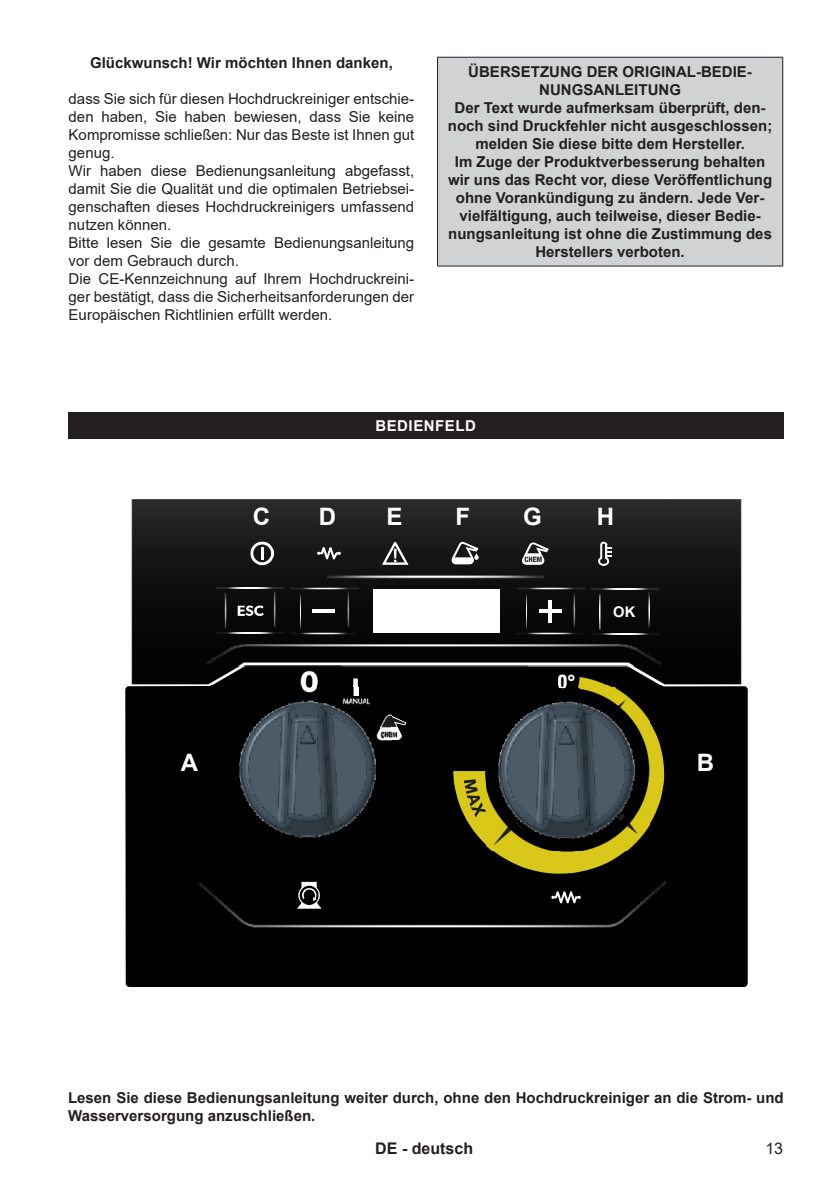
<style>
.page{position:relative;width:840px;height:1191px;background:#fff}
.page>*{position:absolute;margin:0;border:0;box-sizing:border-box;transform-origin:0 0}
.t1{font:700 24px "Arial";color:#fff}
.t2{font:700 16px "Arial";color:#231f20}
.t3{font:16px "Arial";color:#231f20}
.testo_normale{font:700 15px/18px "Arial";color:#231f20;text-align:center}
.testo_normale-2{font:15px/18px "Arial";color:#231f20;text-align:justify}
.capitolo_dentro_tabella{font:700 15px "Arial";letter-spacing:.035em;color:#fff}
.t4{font:700 14.8px "Arial";color:#fff}
</style>
<div class="page">
<div style="left:437px;top:57px;width:345px;height:209px;background:#d1d2d4"></div>
<hr style="left:437px;top:57px;width:345px;height:1px;background:#231f20">
<hr style="left:437px;top:58px;width:1px;height:207px;background:#231f20">
<hr style="left:781px;top:58px;width:1px;height:207px;background:#231f20">
<hr style="left:437px;top:265px;width:345px;height:1px;background:#231f20">
<div style="left:68px;top:412px;width:714px;height:26px;background:#231f20"></div>
<div style="left:125px;top:665px;width:622px;height:322px;background:#000"></div>
<img style="left:198px;top:880px;width:468px;height:47px">
<svg style="left:297px;top:882px;width:24px;height:26px"></svg>
<svg style="left:453px;top:684px;width:210px;height:189px;background:#534d09"></svg>
<svg style="left:551px;top:891px;width:29px;height:12px"></svg>
<img style="left:131px;top:499px;width:610px;height:185px">
<svg style="left:382px;top:542px;width:26px;height:23px"></svg>
<svg style="left:317px;top:547px;width:23px;height:12px"></svg>
<svg style="left:451px;top:542px;width:27px;height:22px"></svg>
<svg style="left:597px;top:541px;width:14px;height:25px"></svg>
<svg style="left:250px;top:541px;width:24px;height:24px"></svg>
<svg style="left:237px;top:605px;width:26px;height:11px"></svg>
<svg style="left:547px;top:600px;width:4px;height:22px"></svg>
<hr style="left:539px;top:609px;width:22px;height:4px;background:#fff">
<img style="left:273px;top:591px;width:2px;height:36px">
<img style="left:224px;top:593px;width:2px;height:35px">
<img style="left:215px;top:631px;width:68px;height:3px">
<img style="left:215px;top:586px;width:68px;height:3px">
<img style="left:347px;top:592px;width:2px;height:36px">
<img style="left:298px;top:593px;width:3px;height:36px">
<img style="left:289px;top:632px;width:69px;height:2px">
<img style="left:290px;top:587px;width:68px;height:2px">
<img style="left:573px;top:592px;width:2px;height:36px">
<img style="left:524px;top:593px;width:2px;height:36px">
<img style="left:515px;top:632px;width:68px;height:3px">
<img style="left:516px;top:587px;width:68px;height:3px">
<img style="left:647px;top:593px;width:3px;height:35px">
<img style="left:598px;top:594px;width:3px;height:36px">
<img style="left:590px;top:633px;width:68px;height:2px">
<img style="left:590px;top:588px;width:68px;height:2px">
<img style="left:326px;top:575px;width:217px;height:4px">
<img style="left:206px;top:645px;width:455px;height:20px">
<hr style="left:311px;top:609px;width:23px;height:4px;background:#fff">
<div style="left:373px;top:589px;width:126px;height:44px;background:#fff"></div>
<svg style="left:521px;top:542px;width:27px;height:23px"></svg>
<div style="left:227px;top:687px;width:163px;height:162px;background:#000"></div>
<svg style="left:244px;top:670px;width:162px;height:165px;background:#2b3238"></svg>
<svg style="left:463px;top:671px;width:185px;height:180px;background:#332f0b"></svg>
<img style="left:486px;top:689px;width:163px;height:161px">
<img style="left:544px;top:688px;width:34px;height:7px">
<p class="testo_normale" style="left:90px;top:54px;width:304px">Glückwunsch! Wir möchten Ihnen danken,</p>
<p class="testo_normale-2" style="left:69px;top:89px;width:347px">dass Sie sich für diesen Hochdruckreiniger entschie&shy;den haben, Sie haben bewiesen, dass Sie keine Kompromisse schließen: Nur das Beste ist Ihnen gut genug.</p>
<p class="testo_normale-2" style="left:69px;top:161px;width:347px">Wir haben diese Bedienungsanleitung abgefasst, damit Sie die Qualität und die optimalen Betriebsei&shy;genschaften dieses Hochdruckreinigers umfassend nutzen können.</p>
<p class="testo_normale-2" style="left:69px;top:233px;width:347px">Bitte lesen Sie die gesamte Bedienungsanleitung vor dem Gebrauch durch.</p>
<p class="testo_normale-2" style="left:69px;top:269px;width:347px">Die CE-Kennzeichnung auf Ihrem Hochdruckreini&shy;ger bestätigt, dass die Sicherheitsanforderungen der Europäischen Richtlinien erfüllt werden.</p>
<p class="testo_normale" style="left:468px;top:63px;width:285px">ÜBERSETZUNG DER ORIGINAL-BEDIE-<br>NUNGSANLEITUNG</p>
<p class="testo_normale" style="left:447px;top:99px;width:326px">Der Text wurde aufmerksam überprüft, den&shy;noch sind Druckfehler nicht ausgeschlossen; melden Sie diese bitte dem Hersteller.</p>
<p class="testo_normale" style="left:448px;top:153px;width:325px">Im Zuge der Produktverbesserung behalten wir uns das Recht vor, diese Veröffentlichung ohne Vorankündigung zu ändern. Jede Ver&shy;vielfältigung, auch teilweise, dieser Bedie&shy;nungsanleitung ist ohne die Zustimmung des Herstellers verboten.</p>
<p class="capitolo_dentro_tabella" style="left:375px;top:415px;width:102px">BEDIENFELD</p>
<p class="t1" style="left:253px;top:500px;width:19px">C</p>
<p class="t1" style="left:318px;top:500px;width:19px">D</p>
<p class="t1" style="left:386px;top:500px;width:18px">E</p>
<p class="t1" style="left:455px;top:500px;width:16px">F</p>
<p class="t1" style="left:523px;top:500px;width:20px">G</p>
<p class="t1" style="left:596px;top:500px;width:19px">H</p>
<p class="t4" style="left:613px;top:601px;width:24px">OK</p>
<p class="t1" style="left:181px;top:746px;width:19px">A</p>
<p class="t1" style="left:696px;top:746px;width:19px">B</p>
<p class="testo_normale" style="left:68px;top:1088px;width:716px;text-align:left">Lesen Sie diese Bedienungsanleitung weiter durch, ohne den Hochdruckreiniger an die Strom- und<br>Wasserversorgung anzuschließen.</p>
<p class="t2" style="left:375px;top:1137px;width:99px">DE - deutsch</p>
<p class="t3" style="left:765px;top:1137px;width:19px">13</p>
</div>
